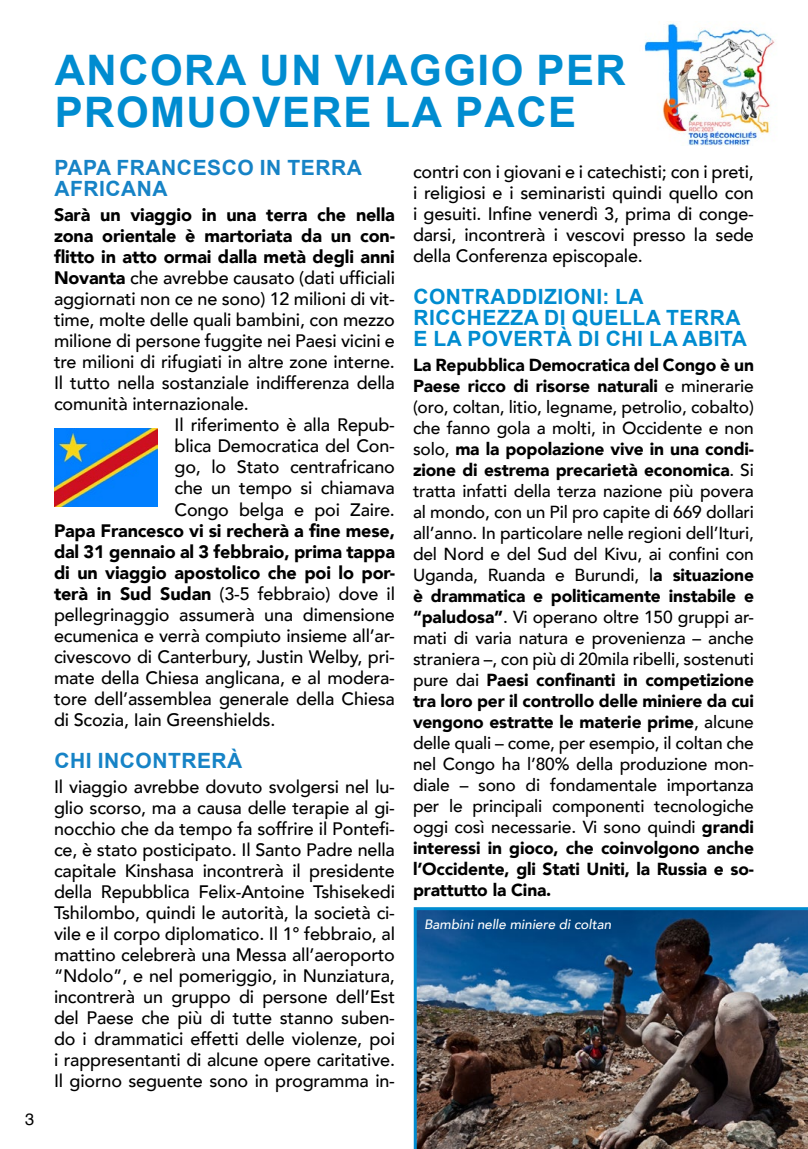
<style>
.page{position:relative;width:808px;height:1149px;background:#fff}
.page>*{position:absolute;margin:0;border:0;box-sizing:border-box;transform-origin:0 0}
.t1{font:700 42px/42px "Arial";letter-spacing:.035em;color:#008cd0}
.t2{font:700 21px/21px "Arial";letter-spacing:.025em;color:#008cd0}
.t3{font:700 21px/21px "Arial";letter-spacing:.025em;color:#1683c6}
.t4{font:500 18px/21px "Avenir";letter-spacing:-.01em;color:#000;text-align:justify}
.t5{font:900 18px "Avenir";letter-spacing:-.01em;color:#000}
.t6{font:500 17.4px/21px "Avenir";letter-spacing:-.01em;color:#000;text-align:justify}
.t7{font:16.5px "Helvetica";color:#000}
.t8{font:italic 500 13.5px "Avenir";color:#fff}
.s1{font-weight:900}
</style>
<div class="page">
<img style="left:414px;top:907px;width:394px;height:241px">
<img style="left:54px;top:428px;width:104px;height:78px">
<img style="left:644px;top:23px;width:131px;height:123px">
<p class="t7" style="left:25px;top:1105px;width:11px">3</p>
<h1 class="t1" style="left:55px;top:49px;width:573px">ANCORA UN VIAGGIO PER<br>PROMUOVERE LA PACE</h1>
<p class="t3" style="left:54px;top:157px;width:309px">PAPA FRANCESCO IN TERRA<br>AFRICANA</p>
<p class="t5" style="left:54px;top:199px;width:342px">Sarà un viaggio in una terra che nella</p>
<p class="t5" style="left:54px;top:220px;width:342px">zona orientale è martoriata da un con-</p>
<p class="t5" style="left:54px;top:241px;width:342px">flitto in atto ormai dalla metà degli anni</p>
<p class="t4" style="left:54px;top:266px;width:342px"><span class="s1">Novanta</span> che avrebbe causato (dati ufficiali</p>
<p class="t4" style="left:54px;top:287px;width:342px">aggiornati non ce ne sono) 12 milioni di vit-</p>
<p class="t4" style="left:54px;top:308px;width:342px">time, molte delle quali bambini, con mezzo</p>
<p class="t4" style="left:54px;top:329px;width:342px">milione di persone fuggite nei Paesi vicini e</p>
<p class="t4" style="left:54px;top:350px;width:342px">tre milioni di rifugiati in altre zone interne.</p>
<p class="t4" style="left:54px;top:371px;width:342px">Il tutto nella sostanziale indifferenza della</p>
<p class="t4" style="left:54px;top:392px;width:196px">comunità internazionale.</p>
<p class="t4" style="left:175px;top:413px;width:222px">Il riferimento è alla Repub-</p>
<p class="t4" style="left:175px;top:434px;width:222px">blica Democratica del Con-</p>
<p class="t4" style="left:175px;top:455px;width:222px">go, lo Stato centrafricano</p>
<p class="t4" style="left:175px;top:476px;width:222px">che un tempo si chiamava</p>
<p class="t4" style="left:175px;top:497px;width:222px">Congo belga e poi Zaire.</p>
<p class="t4" style="left:54px;top:518px;width:342px"><span class="s1">Papa Francesco vi si recherà a fine mese, dal 31 gennaio al 3 febbraio, prima tappa di un viaggio apostolico che poi lo por&shy;terà in Sud Sudan</span> (3-5 febbraio) dove il pellegrinaggio assumerà una dimensione ecumenica e verrà compiuto insieme all’ar&shy;civescovo di Canterbury, Justin Welby, pri&shy;mate della Chiesa anglicana, e al modera&shy;tore dell’assemblea generale della Chiesa di Scozia, Iain Greenshields.</p>
<p class="t3" style="left:54px;top:749px;width:190px">CHI INCONTRERÀ</p>
<p class="t4" style="left:54px;top:775px;width:342px">Il viaggio avrebbe dovuto svolgersi nel lu&shy;glio scorso, ma a causa delle terapie al gi&shy;nocchio che da tempo fa soffrire il Pontefi&shy;ce, è stato posticipato. Il Santo Padre nella capitale Kinshasa incontrerà il presidente della Repubblica Felix-Antoine Tshisekedi Tshilombo, quindi le autorità, la società ci&shy;vile e il corpo diplomatico. Il 1° febbraio, al mattino celebrerà una Messa all’aeroporto “Ndolo”, e nel pomeriggio, in Nunziatura, incontrerà un gruppo di persone dell’Est del Paese che più di tutte stanno suben&shy;do i drammatici effetti delle violenze, poi i rappresentanti di alcune opere caritative.<br>Il giorno seguente sono in programma in-</p>
<p class="t4" style="left:413px;top:160px;width:342px">contri con i giovani e i catechisti; con i preti, i religiosi e i seminaristi quindi quello con i gesuiti. Infine venerdì 3, prima di conge&shy;darsi, incontrerà i vescovi presso la sede della Conferenza episcopale.</p>
<p class="t2" style="left:413px;top:286px;width:335px">CONTRADDIZIONI: LA<br>RICCHEZZA DI QUELLA TERRA<br>E LA POVERTÀ DI CHI LA ABITA</p>
<p class="t6" style="left:413px;top:353px;width:342px"><span class="s1">La Repubblica Democratica del Congo è un Paese ricco di risorse naturali</span> e minerarie (oro, coltan, litio, legname, petrolio, cobalto) che fanno gola a molti, in Occidente e non solo, <span class="s1">ma la popolazione vive in una condi&shy;zione di estrema precarietà economica</span>. Si tratta infatti della terza nazione più povera al mondo, con un Pil pro capite di 669 dollari all’anno. In particolare nelle regioni dell’Ituri, del Nord e del Sud del Kivu, ai confini con Uganda, Ruanda e Burundi, l<span class="s1">a situazione è drammatica e politicamente instabile e “paludosa”</span>. Vi operano oltre 150 gruppi ar&shy;mati di varia natura e provenienza – anche straniera –, con più di 20mila ribelli, sostenuti pure dai <span class="s1">Paesi confinanti in competizione tra loro per il controllo delle miniere da cui vengono estratte le materie prime</span>, alcune delle quali – come, per esempio, il coltan che nel Congo ha l’80% della produzione mon&shy;diale – sono di fondamentale importanza per le principali componenti tecnologiche oggi così necessarie. Vi sono quindi <span class="s1">grandi interessi in gioco, che coinvolgono anche l’Occidente, gli Stati Uniti, la Russia e so&shy;prattutto la Cina.</span></p>
<p class="t8" style="left:424px;top:916px;width:189px">Bambini nelle miniere di coltan</p>
</div>
